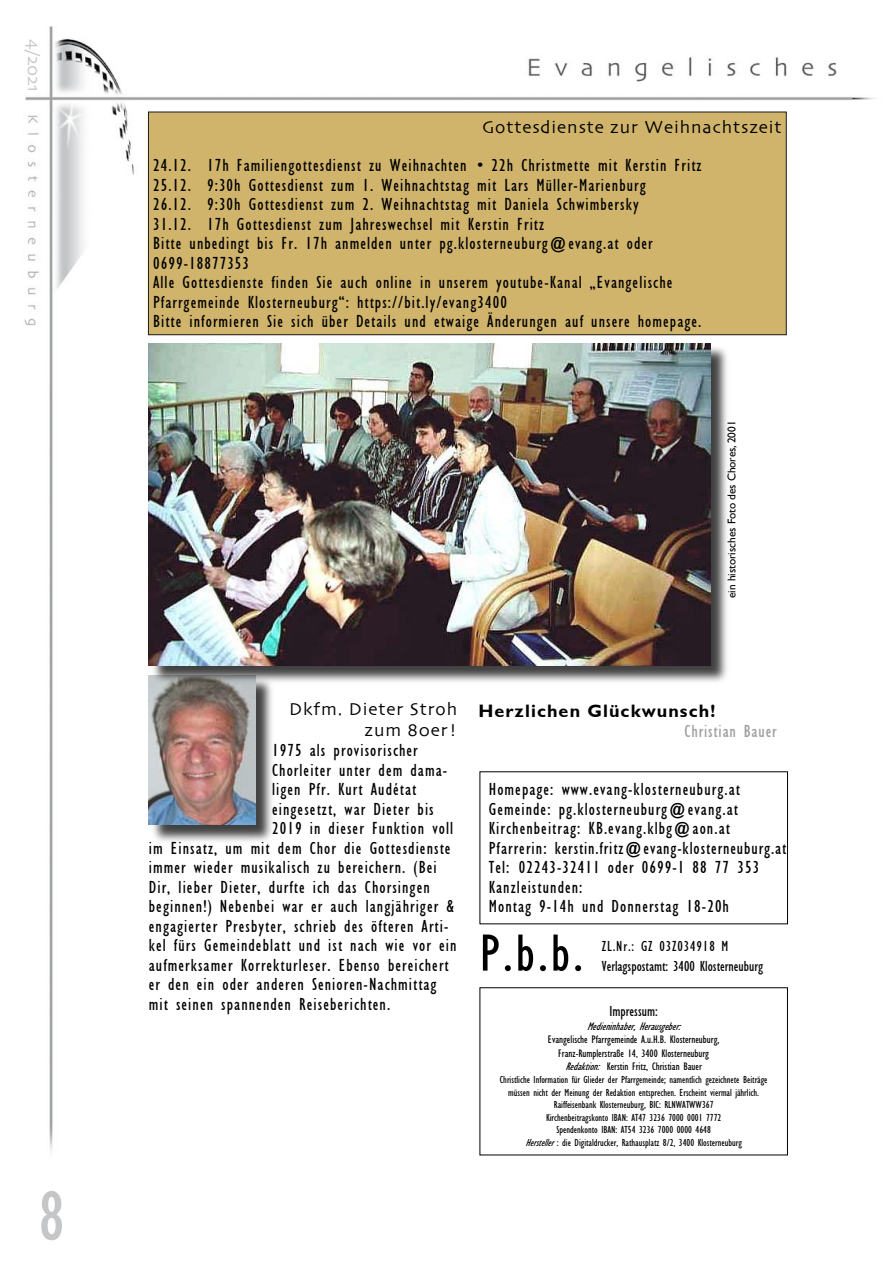
<style>
.page{position:relative;width:893px;height:1263px;background:#fff}
.page>*{position:absolute;margin:0;border:0;box-sizing:border-box;transform-origin:0 0}
.t1{font:condensed 54px "Gill Sans";color:#000}
.t2{font:condensed 18px/19.5px "Gill Sans";letter-spacing:.06em;color:#000}
.t3{font:18px/21px "Skia";letter-spacing:.05em;color:#000;text-align:right}
.t4{font:700 18px "Gill Sans";letter-spacing:.06em;color:#000}
.t5{font:condensed 18px "Gill Sans";letter-spacing:.05em;color:#9c9d9f}
.t6{font:18px "Skia";color:#c5c6c8}
.t7{font:condensed 15px "Gill Sans";color:#000}
.t8{font:condensed 15px "Gill Sans";letter-spacing:.06em;color:#000}
.t9{font:condensed 11.25px/13.5px "Gill Sans";color:#000;text-align:center}
.t10{font:11.25px "Gill Sans";color:#000}
.t11{font:italic condensed 11.25px "Gill Sans";color:#000}
.t12{font:condensed 10.5px/12.6px "Gill Sans";color:#000;text-align:center}
.s1{font-size:10.5px}
.s2{font-style:italic}
</style>
<div class="page">
<img style="left:24px;top:26px;width:851px;height:1130px">
<div style="left:480px;top:988px;width:307px;height:167px;background:#fff"></div>
<div style="left:150px;top:677px;width:126px;height:166px;background:#000;opacity:.75"></div>
<img style="left:149px;top:675px;width:106px;height:149px">
<div style="left:148px;top:112px;width:638px;height:223px;background:#d0b46b"></div>
<div style="left:148px;top:112px;width:639px;height:223px;border:1px solid #1c1c1d"></div>
<div style="left:150px;top:345px;width:581px;height:340px;background:#000;opacity:.75"></div>
<img style="left:149px;top:343px;width:562px;height:322px">
<p class="t6" style="left:45px;top:39px;width:55px;rotate:90deg">4/2021</p>
<p class="t3" style="left:482px;top:118px;width:301px">Gottesdienste zur Weihnachtszeit</p>
<p class="t2" style="left:153px;top:156px;width:550px">24.12. 17h Familiengottesdienst zu Weihnachten • 22 h Christmette mit Kerstin Fritz 25.12. 9:30h Gottesdienst zum 1. Weihnachtstag mit Lars Müller-Marienburg<br>26.12. 9:30h Gottesdienst zum 2. Weihnachtstag mit Daniela Schwimbersky<br>31.12. 17h Gottesdienst zum Jahreswechsel mit Kerstin Fritz<br>Bitte unbedingt bis Fr. 17h anmelden unter pg.klosterneuburg@evang.at oder 0699-18877353<br>Alle Gottesdienste finden Sie auch online in unserem youtube-Kanal „Evangelische Pfarrgemeinde Klosterneuburg“: https://bit.ly/evang3400<br>Bitte informieren Sie sich über Details und etwaige Änderungen auf unsere homepage.</p>
<p class="t10" style="left:725px;top:598px;width:179px;rotate:-90deg">ein historisches Foto des Chores, 2001</p>
<p class="t3" style="left:289px;top:700px;width:170px">Dkfm. Dieter Stroh zum 80er!</p>
<p class="t2" style="left:272px;top:741px;width:147px">1975 als provisorischer</p>
<p class="t2" style="left:272px;top:760px;width:176px">Chorleiter unter dem dama-</p>
<p class="t2" style="left:272px;top:780px;width:146px">ligen Pfr. Kurt Audétat</p>
<p class="t2" style="left:272px;top:799px;width:163px">eingesetzt, war Dieter bis</p>
<p class="t2" style="left:272px;top:819px;width:183px">2019 in dieser Funktion voll</p>
<p class="t2" style="left:149px;top:838px;width:303px">im Einsatz, um mit dem Chor die Gottesdienste</p>
<p class="t2" style="left:149px;top:858px;width:289px">immer wieder musikalisch zu bereichern. (Bei</p>
<p class="t2" style="left:149px;top:877px;width:282px">Dir, lieber Dieter, durfte ich das Chorsingen</p>
<p class="t2" style="left:149px;top:897px;width:307px">beginnen!) Nebenbei war er auch langjähriger &amp;</p>
<p class="t2" style="left:149px;top:916px;width:301px">engagierter Presbyter, schrieb des öfteren Arti-</p>
<p class="t2" style="left:149px;top:936px;width:309px">kel fürs Gemeindeblatt und ist nach wie vor ein</p>
<p class="t2" style="left:149px;top:955px;width:301px">aufmerksamer Korrekturleser. Ebenso bereichert</p>
<p class="t2" style="left:149px;top:975px;width:289px">er den ein oder anderen Senioren-Nachmittag</p>
<p class="t2" style="left:149px;top:994px;width:243px">mit seinen spannenden Reiseberichten.</p>
<p class="t4" style="left:478px;top:700px;width:238px">Herzlichen Glückwunsch!</p>
<p class="t5" style="left:684px;top:721px;width:94px">Christian Bauer</p>
<p class="t2" style="left:489px;top:780px;width:299px">Homepage: www.evang-klosterneuburg.at Gemeinde: pg.klosterneuburg@evang.at Kirchenbeitrag: KB.evang.klbg@aon.at Pfarrerin: kerstin.fritz@evang-klosterneuburg.at Tel: 02243-32411 oder 0699-1 88 77 353<br>Kanzleistunden:<br>Montag 9-14h und Donnerstag 18-20h</p>
<p class="t8" style="left:602px;top:938px;width:128px">ZL.Nr.: GZ 03Z034918 M</p>
<h1 class="t1" style="left:479px;top:924px;width:105px">P.b.b.</h1>
<p class="t7" style="left:602px;top:957px;width:163px">Verlagspostamt: 3400 Klosterneuburg</p>
<p class="t7" style="left:610px;top:1003px;width:50px">Impressum:</p>
<p class="t11" style="left:587px;top:1020px;width:99px">Medieninhaber,Herausgeber:</p>
<p class="t9" style="left:548px;top:1033px;width:173px">Evangelische Pfarrgemeinde A.u.H.B. Klosterneuburg,<br>Franz-Rumplerstraße 14<span class="s1">,</span> 3400 Klosterneuburg<br><span class="s2">Redaktion:</span> Kerstin Fritz, Christian Bauer</p>
<p class="t12" style="left:500px;top:1074px;width:269px">Christliche Information für Glieder der Pfarrgemeinde; namentlich gezeichnete Beiträge müssen nicht der Meinung der Redaktion entsprechen. Erscheint viermal jährlich.<br>Raiffeisenbank Klosterneuburg, BIC: RLNWATWW367<br>Kirchenbeitragskonto IBAN: AT47 3236 7000 0001 7772<br>Spendenkonto IBAN: AT54 3236 7000 0000 4648<br><span class="s2">Hersteller</span>: die Digitaldrucker, Rathausplatz 8/2, 3400 Klosterneuburg</p>
</div>
